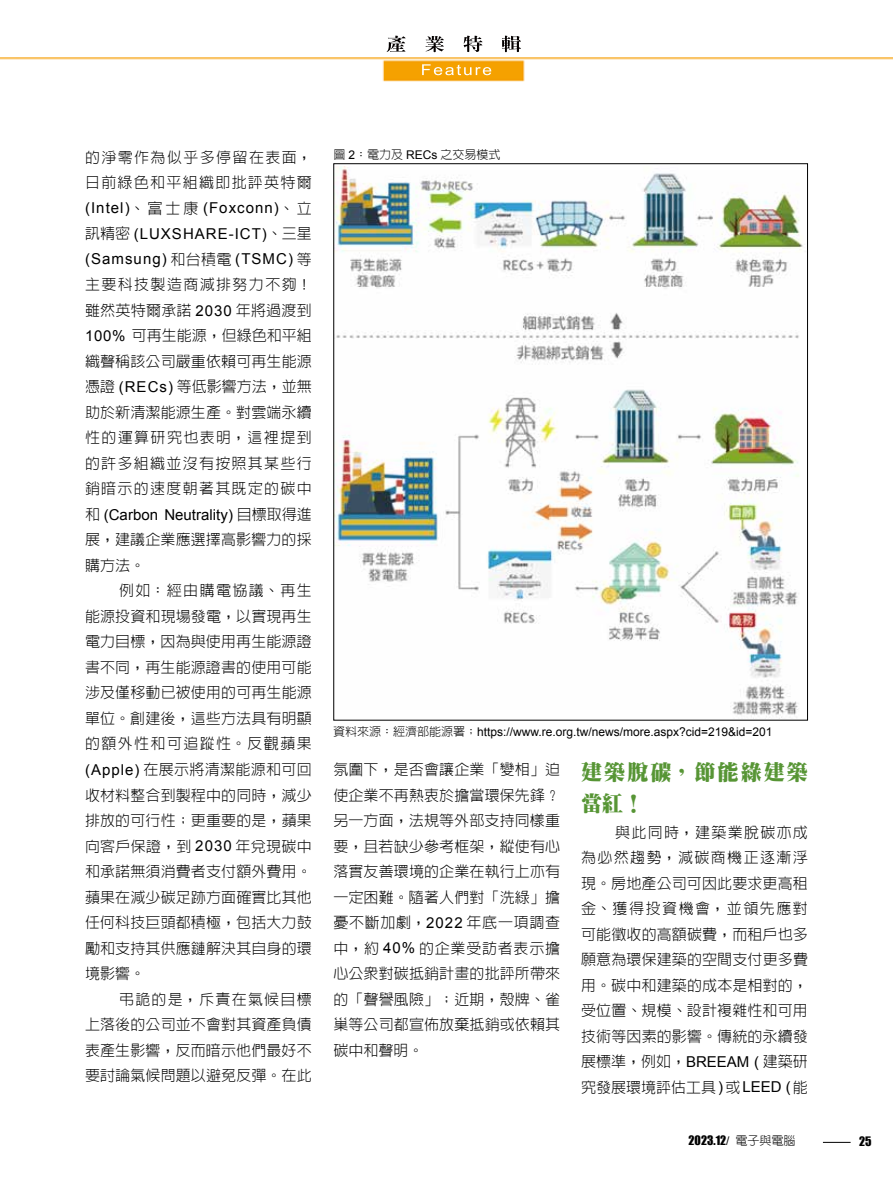
<style>
.page{position:relative;width:893px;height:1191px;background:#fff}
.page>*{position:absolute;margin:0;border:0;box-sizing:border-box;transform-origin:0 0}
.t1{font:900 21px/31.5px "Inn Ming";letter-spacing:.1em;color:#579535}
.t2{font:300 15px/25.5px "Lin Gothic";letter-spacing:.01em;color:#000;text-align:justify}
.t3{font:15px/25.5px "Arial";letter-spacing:.065em;color:#000;text-align:justify}
.t4{font:300 15px/25.5px "Lin Gothic";letter-spacing:.085em;color:#000}
.t5{font:15px "Arial";color:#000}
.t6{font:12px "Arial";color:#000}
.t7{font:12px "Impact";color:#000}
.t8{font:300 12px "Lin Gothic";color:#000}
.s1{font-family:"Lin Gothic";font-weight:300}
.s2{font-family:"Arial";font-weight:400}
.s3{font-family:"Arial"}
.s4{font-family:"New Gothic";font-weight:300}
</style>
<div class="page">
<img style="left:19px;top:35px;width:874px;height:47px">
<img style="left:422px;top:64px;width:69px;height:11px">
<img style="left:388px;top:36px;width:122px;height:16px">
<svg style="left:823px;top:1142px;width:28px;height:1px"></svg>
<img style="left:0;top:57px;width:19px;height:3px">
<img style="left:333px;top:166px;width:475px;height:555px">
<p class="t4" style="left:85px;top:144px;width:228px">的淨零作為似乎多停留在表面，日前綠色和平組織即批評英特爾</p>
<p class="t3" style="left:85px;top:196px;width:228px">(Intel)<span class="s1">、富士康</span> (Foxconn)<span class="s1">、立訊精密</span> (LUXSHARE-ICT)<span class="s1">、三星</span>(Samsung) <span class="s1">和台積電</span> (TSMC) <span class="s1">等</span></p>
<p class="t2" style="left:85px;top:272px;width:228px">主要科技製造商減排努力不夠！雖然英特爾承諾 <span class="s2">2030</span> 年將過渡到<span class="s2">100%</span> 可再生能源，但綠色和平組織聲稱該公司嚴重依賴可再生能源憑證 <span class="s2">(RECs)</span> 等低影響方法，並無助於新清潔能源生產。對雲端永續性的運算研究也表明，這裡提到的許多組織並沒有按照其某些行銷暗示的速度朝著其既定的碳中</p>
<p class="t5" style="left:85px;top:504px;width:228px"><span class="s1">和</span> (Carbon Neutrality) <span class="s1">目標取得進</span></p>
<p class="t2" style="left:85px;top:527px;width:228px">展，建議企業應選擇高影響力的採購方法。</p>
<p class="t2" style="left:85px;top:578px;width:228px;text-indent:34px">例如：經由購電協議、再生能源投資和現場發電，以實現再生電力目標，因為與使用再生能源證書不同，再生能源證書的使用可能涉及僅移動已被使用的可再生能源單位。創建後，這些方法具有明顯的額外性和可追蹤性。反觀蘋果<span class="s2">(Apple)</span> 在展示將清潔能源和可回收材料整合到製程中的同時，減少排放的可行性；更重要的是，蘋果向客戶保證，到 <span class="s2">2030</span> 年兌現碳中和承諾無須消費者支付額外費用。蘋果在減少碳足跡方面確實比其他任何科技巨頭都積極，包括大力鼓勵和支持其供應鏈解決其自身的環境影響。</p>
<p class="t2" style="left:85px;top:986px;width:228px;text-indent:34px">弔詭的是，斥責在氣候目標上落後的公司並不會對其資產負債表產生影響，反而暗示他們最好不要討論氣候問題以避免反彈。在此</p>
<p class="t8" style="left:334px;top:149px;width:169px">圖 <span class="s2">2</span>：電力及 <span class="s2">RECs</span> 之交易模式</p>
<p class="t6" style="left:333px;top:724px;width:441px"><span class="s1">資料來源：經濟部能源署；</span>https://www.re.org.tw/news/more.aspx?cid=219&amp;id=201</p>
<p class="t2" style="left:333px;top:756px;width:228px">氛圍下，是否會讓企業「變相」迫使企業不再熱衷於擔當環保先鋒？另一方面，法規等外部支持同樣重要，且若缺少參考框架，縱使有心落實友善環境的企業在執行上亦有一定困難。隨著人們對「洗綠」擔憂不斷加劇，<span class="s2">2022</span> 年底一項調查中，約 <span class="s2">40%</span> 的企業受訪者表示擔心公眾對碳抵銷計畫的批評所帶來的「聲譽風險」；近期，殼牌、雀巢等公司都宣佈放棄抵銷或依賴其碳中和聲明。</p>
<h1 class="t1" style="left:581px;top:756px;width:228px">建築脫碳，節能綠建築當紅！</h1>
<p class="t2" style="left:581px;top:819px;width:228px;text-indent:34px">與此同時，建築業脫碳亦成為必然趨勢，減碳商機正逐漸浮現。房地產公司可因此要求更高租金、獲得投資機會，並領先應對可能徵收的高額碳費，而租戶也多願意為環保建築的空間支付更多費用。碳中和建築的成本是相對的，受位置、規模、設計複雜性和可用技術等因素的影響。傳統的永續發展標準，例如，<span class="s2">BREEAM (</span> 建築研究發展環境評估工具<span class="s2">)</span>或<span class="s2">LEED (</span>能</p>
<p class="t7" style="left:689px;top:1131px;width:108px">2023.12<span class="s3">/</span> <span class="s4">電子與電腦</span></p>
<p class="t7" style="left:859px;top:1132px;width:14px">25</p>
</div>
